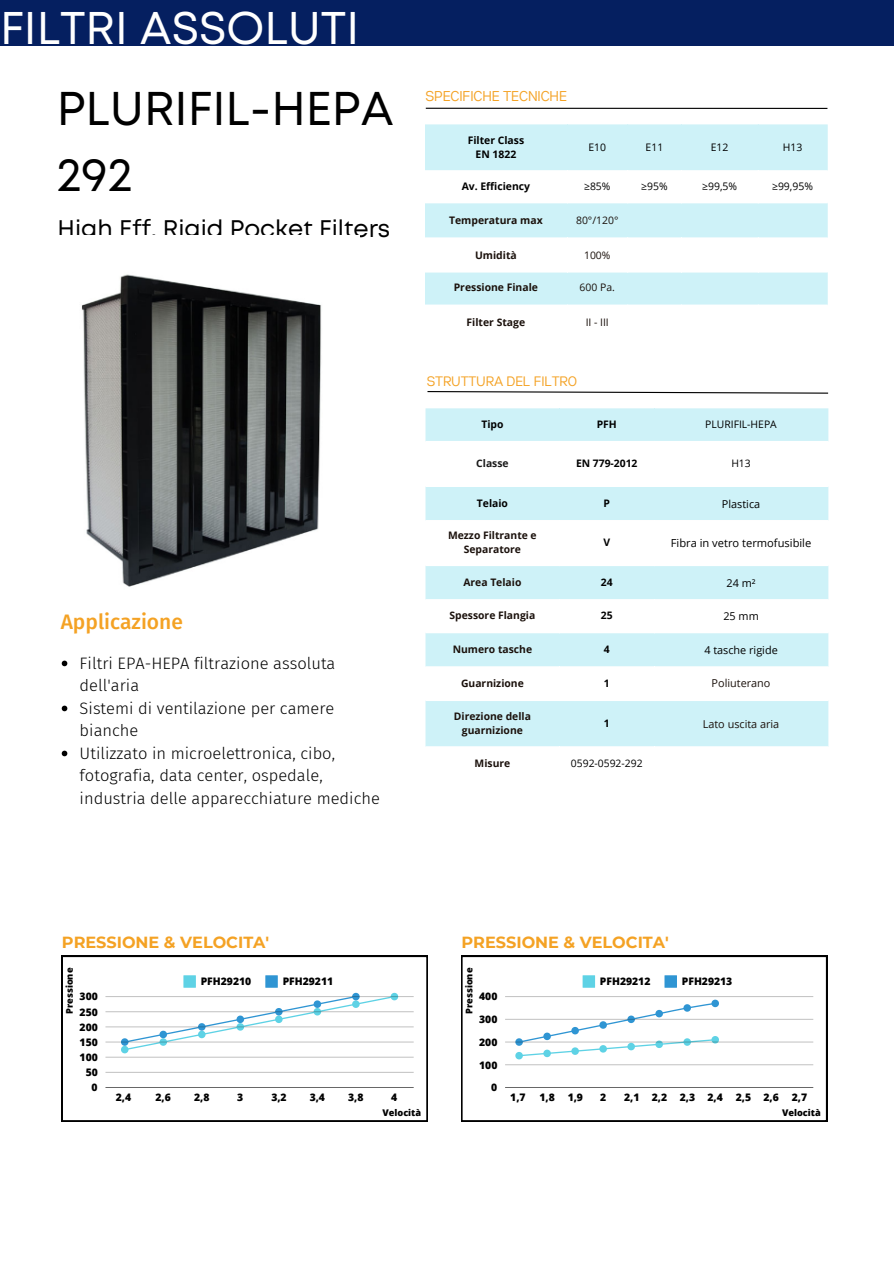
<style>
.page{position:relative;width:894px;height:1264px;background:#fff}
.page>*{position:absolute;margin:0;border:0;box-sizing:border-box;transform-origin:0 0}
.t1{font:47.25px/65.2px "Mont";color:#000}
.t2{font:45.75px "Mont";color:#fff}
.t3{font:24px "Mont";color:#000}
.t4{font:500 21px "Fira Sans";color:#f4a224}
.t5{font:300 16.5px/22.5px "Fira Sans";color:#000}
.t6{font:700 16.05px "Montserrat";color:#f4a224}
.t7{font:14.25px "Gabriel Sans Cond";color:#f4a224}
.t8{font:13.65px "Gabriel Sans Cond";color:#f4a224}
.t9{font:11.1px "Open Sans";color:#000}
.t10{font:10.8px "Open Sans";color:#000}
.t11{font:10.8px "Open Sans";color:#1b110c}
.t12{font:10.5px "Open Sans";color:#000}
.t13{font:700 10.35px/13.8px "Open Sans";color:#1b110c;text-align:center}
.t14{font:800 10.35px "Open Sans";color:#000}
.t15{font:700 10.35px "Open Sans";color:#000}
.t16{font:10.35px "Open Sans";color:#000}
.t17{font:10.35px "Open Sans";color:#1b110c}
.t18{font:700 10.35px "Open Sans";color:#191919}
.t19{font:800 9.15px "Open Sans";color:#000}
</style>
<div class="page">
<div style="left:0;top:0;width:893px;height:45px;background:#051f60"></div>
<div style="left:425px;top:125px;width:402px;height:45px;background:#cef2f8"></div>
<svg style="left:425px;top:203px;width:402px;height:102px;fill:#cef2f8"></svg>
<svg style="left:427px;top:391px;width:402px;height:3px"></svg>
<div style="left:425px;top:408px;width:403px;height:33px;background:#cef2f8"></div>
<svg style="left:425px;top:487px;width:403px;height:260px;fill:#cef2f8"></svg>
<hr style="left:425px;top:108px;width:402px;height:1px;background:#000">
<svg style="left:62px;top:956px;width:365px;height:165px"></svg>
<svg style="left:121px;top:975px;width:277px;height:78px"></svg>
<hr style="left:105px;top:1087px;width:308px;height:1px;background:#676767">
<hr style="left:105px;top:1072px;width:308px;height:1px;background:#c9c9c9">
<hr style="left:105px;top:1056px;width:308px;height:1px;background:#ececec">
<hr style="left:105px;top:1041px;width:308px;height:1px;background:#000;opacity:.25">
<hr style="left:105px;top:1026px;width:308px;height:1px;background:#000;opacity:.25">
<hr style="left:105px;top:1011px;width:308px;height:1px;background:#000;opacity:.25">
<hr style="left:105px;top:996px;width:308px;height:1px;background:#000;opacity:.25">
<svg style="left:461px;top:956px;width:365px;height:165px"></svg>
<svg style="left:582px;top:975px;width:13px;height:12px"></svg>
<svg style="left:664px;top:975px;width:12px;height:12px"></svg>
<svg style="left:515px;top:999px;width:203px;height:60px"></svg>
<hr style="left:505px;top:1087px;width:308px;height:1px;background:#676767">
<hr style="left:505px;top:1064px;width:308px;height:1px;background:#d1d1d1">
<hr style="left:505px;top:1041px;width:308px;height:1px;background:#000;opacity:.25">
<hr style="left:505px;top:1019px;width:308px;height:1px;background:#cbcbcb">
<hr style="left:505px;top:996px;width:308px;height:1px;background:#c6c6c6">
<img style="left:81px;top:274px;width:241px;height:313px">
<svg style="left:62px;top:660px;width:5px;height:6px"></svg>
<svg style="left:62px;top:705px;width:5px;height:6px"></svg>
<svg style="left:62px;top:750px;width:5px;height:6px"></svg>
<p class="t2" style="left:0;top:11px;width:360px">FILTRI ASSOLUTI</p>
<p class="t1" style="left:57px;top:80px;width:338px">PLURIFIL-HEPA<br>292</p>
<h1 class="t3" style="left:58px;top:219px;width:334px">High Eff. Rigid Pocket Filters</h1>
<p class="t4" style="left:61px;top:609px;width:124px">Applicazione</p>
<p class="t5" style="left:80px;top:651px;width:257px">Filtri EPA-HEPA filtrazione assoluta dell'aria</p>
<p class="t5" style="left:80px;top:696px;width:256px">Sistemi di ventilazione per camere bianche</p>
<p class="t5" style="left:80px;top:741px;width:302px">Utilizzato in microelettronica, cibo, fotografia, data center, ospedale, industria delle apparecchiature mediche</p>
<p class="t7" style="left:425px;top:90px;width:143px">SPECIFICHE TECNICHE</p>
<h1 class="t15" style="left:467px;top:133px;width:58px">Filter Class</h1>
<h6 class="t15" style="left:475px;top:147px;width:42px">EN 1822</h6>
<p class="t16" style="left:588px;top:140px;width:19px">E10</p>
<p class="t16" style="left:645px;top:140px;width:19px">E11</p>
<p class="t16" style="left:710px;top:140px;width:19px">E12</p>
<p class="t16" style="left:782px;top:140px;width:21px">H13</p>
<p class="t15" style="left:461px;top:179px;width:70px">Av. Efficiency</p>
<p class="t16" style="left:584px;top:179px;width:28px">≥85%</p>
<p class="t16" style="left:641px;top:179px;width:28px">≥95%</p>
<p class="t12" style="left:702px;top:178px;width:37px">≥99,5%</p>
<p class="t12" style="left:771px;top:178px;width:42px">≥99,95%</p>
<p class="t13" style="left:449px;top:213px;width:95px">Temperatura max</p>
<p class="t17" style="left:576px;top:213px;width:44px">80°/120°</p>
<p class="t13" style="left:475px;top:248px;width:43px">Umidità</p>
<p class="t17" style="left:584px;top:247px;width:28px">100%</p>
<p class="t13" style="left:453px;top:280px;width:86px">Pressione Finale</p>
<p class="t17" style="left:579px;top:280px;width:37px">600 Pa.</p>
<p class="t13" style="left:466px;top:315px;width:60px">Filter Stage</p>
<p class="t17" style="left:585px;top:315px;width:25px">II - III</p>
<p class="t8" style="left:427px;top:375px;width:152px">STRUTTURA DEL FILTRO</p>
<p class="t15" style="left:481px;top:416px;width:24px">Tipo</p>
<p class="t15" style="left:596px;top:416px;width:22px">PFH</p>
<h2 class="t16" style="left:705px;top:416px;width:73px">PLURIFIL-HEPA</h2>
<p class="t18" style="left:476px;top:456px;width:34px">Classe</p>
<h3 class="t15" style="left:576px;top:456px;width:63px">EN 779-2012</h3>
<h6 class="t16" style="left:731px;top:456px;width:21px">H13</h6>
<p class="t15" style="left:477px;top:495px;width:33px">Telaio</p>
<p class="t15" style="left:603px;top:495px;width:8px">P</p>
<p class="t10" style="left:721px;top:496px;width:40px">Plastica</p>
<p class="t13" style="left:448px;top:528px;width:90px">Mezzo Filtrante e<br>Separatore</p>
<p class="t15" style="left:603px;top:535px;width:8px">V</p>
<p class="t9" style="left:670px;top:535px;width:142px">Fibra in vetro termofusibile</p>
<p class="t13" style="left:463px;top:575px;width:59px">Area Telaio</p>
<p class="t15" style="left:600px;top:574px;width:13px">24</p>
<p class="t10" style="left:726px;top:575px;width:31px">24 m²</p>
<p class="t13" style="left:449px;top:608px;width:87px">Spessore Flangia</p>
<p class="t15" style="left:600px;top:608px;width:13px">25</p>
<p class="t10" style="left:723px;top:608px;width:37px">25 mm</p>
<p class="t13" style="left:452px;top:642px;width:81px">Numero tasche</p>
<p class="t15" style="left:603px;top:642px;width:7px">4</p>
<p class="t10" style="left:704px;top:642px;width:75px">4 tasche rigide</p>
<p class="t13" style="left:461px;top:675px;width:64px">Guarnizione</p>
<p class="t15" style="left:603px;top:675px;width:7px">1</p>
<p class="t11" style="left:711px;top:676px;width:60px">Poliuterano</p>
<p class="t13" style="left:454px;top:709px;width:78px">Direzione della guarnizione</p>
<p class="t15" style="left:603px;top:715px;width:7px">1</p>
<p class="t11" style="left:702px;top:716px;width:78px">Lato uscita aria</p>
<p class="t13" style="left:474px;top:755px;width:37px">Misure</p>
<p class="t16" style="left:570px;top:755px;width:73px">0592-0592-292</p>
<h4 class="t6" style="left:62px;top:932px;width:209px">PRESSIONE &amp; VELOCITA'</h4>
<p class="t19" style="left:63px;top:1013px;width:48px;rotate:-90deg">Pressione</p>
<p class="t14" style="left:80px;top:989px;width:20px">300</p>
<p class="t14" style="left:80px;top:1004px;width:20px">250</p>
<p class="t14" style="left:80px;top:1019px;width:20px">200</p>
<p class="t14" style="left:80px;top:1034px;width:20px">150</p>
<p class="t14" style="left:80px;top:1049px;width:20px">100</p>
<p class="t14" style="left:86px;top:1065px;width:14px">50</p>
<p class="t14" style="left:91px;top:1080px;width:8px">0</p>
<p class="t14" style="left:201px;top:974px;width:52px">PFH29210</p>
<p class="t14" style="left:282px;top:974px;width:52px">PFH29211</p>
<p class="t14" style="left:116px;top:1089px;width:17px">2,4</p>
<p class="t14" style="left:155px;top:1089px;width:17px">2,6</p>
<p class="t14" style="left:194px;top:1089px;width:17px">2,8</p>
<p class="t14" style="left:237px;top:1089px;width:8px">3</p>
<p class="t14" style="left:271px;top:1089px;width:17px">3,2</p>
<p class="t14" style="left:309px;top:1089px;width:17px">3,4</p>
<p class="t14" style="left:348px;top:1089px;width:17px">3,8</p>
<p class="t14" style="left:391px;top:1089px;width:8px">4</p>
<h4 class="t6" style="left:461px;top:932px;width:209px">PRESSIONE &amp; VELOCITA'</h4>
<p class="t19" style="left:462px;top:1013px;width:48px;rotate:-90deg">Pressione</p>
<p class="t14" style="left:479px;top:989px;width:20px">400</p>
<p class="t14" style="left:479px;top:1012px;width:20px">300</p>
<p class="t14" style="left:479px;top:1034px;width:20px">200</p>
<p class="t14" style="left:479px;top:1057px;width:20px">100</p>
<p class="t14" style="left:491px;top:1080px;width:8px">0</p>
<p class="t14" style="left:599px;top:974px;width:52px">PFH29212</p>
<p class="t14" style="left:681px;top:974px;width:52px">PFH29213</p>
<p class="t14" style="left:510px;top:1089px;width:17px">1,7</p>
<p class="t14" style="left:539px;top:1089px;width:45px">1,8 1,9</p>
<p class="t14" style="left:600px;top:1089px;width:8px">2</p>
<p class="t14" style="left:624px;top:1089px;width:184px">2,1 2,2 2,3 2,4 2,5 2,6 2,7</p>
<p class="t19" style="left:382px;top:1106px;width:40px">Velocità</p>
<p class="t19" style="left:781px;top:1106px;width:40px">Velocità</p>
</div>
